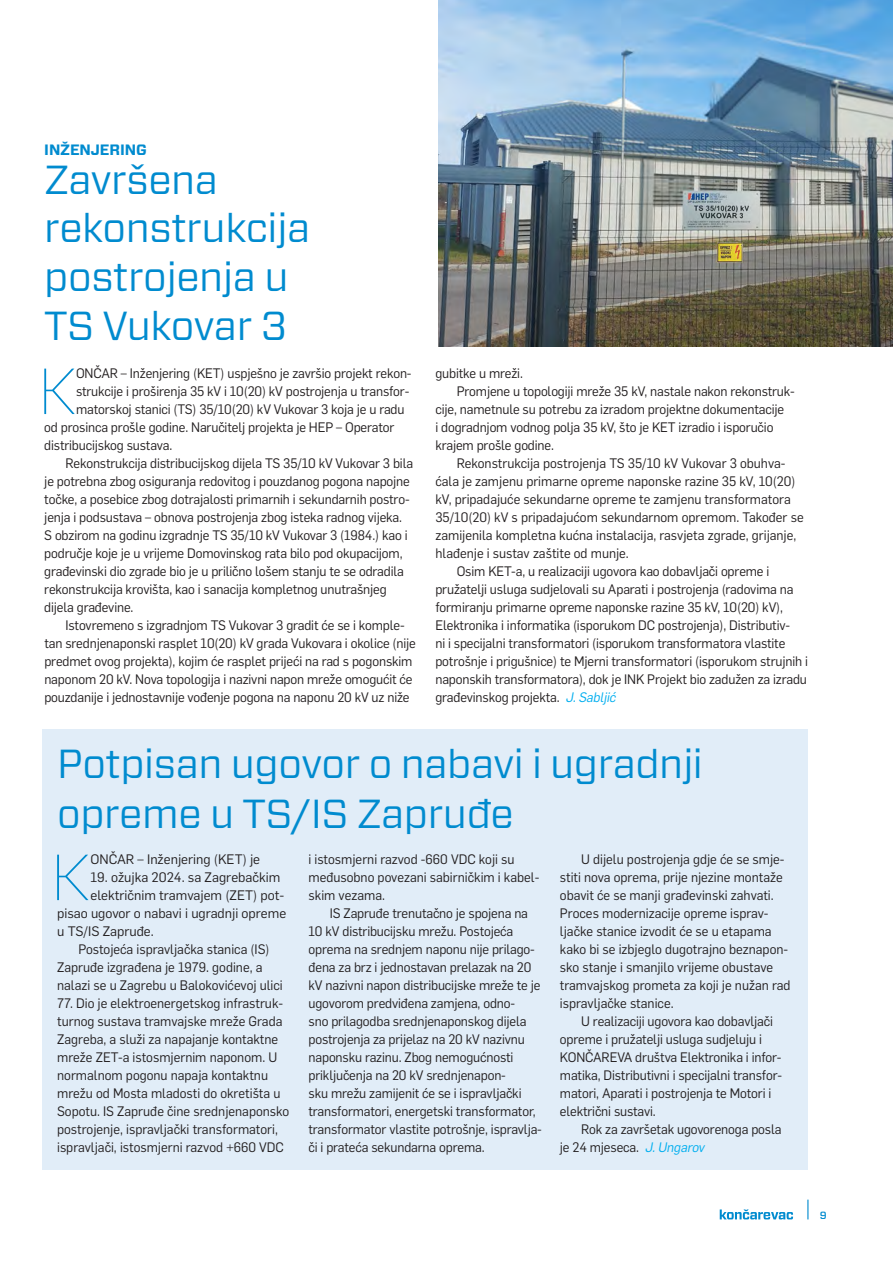
<style>
.page{position:relative;width:893px;height:1263px;background:#fff}
.page>*{position:absolute;margin:0;border:0;box-sizing:border-box;transform-origin:0 0}
.tekst{font:100 64.95px "Forza";color:#008bcf}
.naslov{font:40.5px/48.6px "Forza";letter-spacing:-.01em;color:#008bcf}
.podnaslov_verzal{font:700 15px "Forza";letter-spacing:-.01em;color:#008bcf}
.tekst-2{font:13.5px/18px "Flama";letter-spacing:-.01em;color:#231f20}
.t1{font:500 10.5px "Forza";color:#008bcf}
.s1{font-style:italic;color:#00aeef}
</style>
<div class="page">
<svg style="left:807px;top:1199px;width:1px;height:20px"></svg>
<svg style="left:720px;top:1209px;width:73px;height:10px"></svg>
<img style="left:439px;top:0;width:454px;height:347px">
<div style="left:42px;top:729px;width:766px;height:441px;background:#e1edf8"></div>
<p class="podnaslov_verzal" style="left:44px;top:140px;width:104px">INŽENJERING</p>
<p class="naslov" style="left:44px;top:155px;width:267px">Završena rekonstrukcija postrojenja u</p>
<p class="naslov" style="left:44px;top:301px;width:244px">TS Vukovar 3</p>
<p class="tekst" style="left:37px;top:346px;width:41px">K</p>
<p class="tekst-2" style="left:76px;top:363px;width:337px">ONČAR – Inženjering (KET) uspješno je završio projekt rekon-</p>
<p class="tekst-2" style="left:76px;top:381px;width:335px">strukcije i proširenja 35 kV i 10(20) kV postrojenja u transfor-</p>
<p class="tekst-2" style="left:76px;top:399px;width:330px">matorskoj stanici (TS) 35/10(20) kV Vukovar 3 koja je u radu</p>
<p class="tekst-2" style="left:44px;top:417px;width:352px">od prosinca prošle godine. Naručitelj projekta je HEP – Operator</p>
<p class="tekst-2" style="left:44px;top:435px;width:129px">distribucijskog sustava.</p>
<p class="tekst-2" style="left:44px;top:453px;width:370px;text-indent:21px">Rekonstrukcija distribucijskog dijela TS 35/10 kV Vukovar 3 bila je potrebna zbog osiguranja redovitog i pouzdanog pogona napojne točke, a posebice zbog dotrajalosti primarnih i sekundarnih postro&shy;jenja i podsustava – obnova postrojenja zbog isteka radnog vijeka.<br>S obzirom na godinu izgradnje TS 35/10 kV Vukovar 3 (1984.) kao i područje koje je u vrijeme Domovinskog rata bilo pod okupacijom, građevinski dio zgrade bio je u prilično lošem stanju te se odradila rekonstrukcija krovišta, kao i sanacija kompletnog unutrašnjeg dijela građevine.</p>
<p class="tekst-2" style="left:44px;top:615px;width:373px;text-indent:21px">Istovremeno s izgradnjom TS Vukovar 3 gradit će se i komple&shy;tan srednjenaponski rasplet 10(20) kV grada Vukovara i okolice (nije predmet ovog projekta), kojim će rasplet prijeći na rad s pogonskim naponom 20 kV. Nova topologija i nazivni napon mreže omogućit će pouzdanije i jednostavnije vođenje pogona na naponu 20 kV uz niže</p>
<p class="tekst-2" style="left:435px;top:363px;width:89px">gubitke u mreži.</p>
<p class="tekst-2" style="left:435px;top:381px;width:361px;text-indent:21px">Promjene u topologiji mreže 35 kV, nastale nakon rekonstruk&shy;cije, nametnule su potrebu za izradom projektne dokumentacije<br>i dogradnjom vodnog polja 35 kV, što je KET izradio i isporučio krajem prošle godine.</p>
<p class="tekst-2" style="left:435px;top:453px;width:370px;text-indent:21px">Rekonstrukcija postrojenja TS 35/10 kV Vukovar 3 obuhva&shy;ćala je zamjenu primarne opreme naponske razine 35 kV, 10(20) kV, pripadajuće sekundarne opreme te zamjenu transformatora 35/10(20) kV s pripadajućom sekundarnom opremom. Također se zamijenila kompletna kućna instalacija, rasvjeta zgrade, grijanje, hlađenje i sustav zaštite od munje.</p>
<p class="tekst-2" style="left:435px;top:561px;width:374px;text-indent:21px">Osim KET-a, u realizaciji ugovora kao dobavljači opreme i pružatelji usluga sudjelovali su Aparati i postrojenja (radovima na formiranju primarne opreme naponske razine 35 kV, 10(20) kV), Elektronika i informatika (isporukom DC postrojenja), Distributiv-<br>ni i specijalni transformatori (isporukom transformatora vlastite potrošnje i prigušnice) te Mjerni transformatori (isporukom strujnih i naponskih transformatora), dok je INK Projekt bio zadužen za izradu građevinskog projekta. <span class="s1">J.Sabljić</span></p>
<p class="naslov" style="left:57px;top:739px;width:647px;line-height:49.5px">Potpisan ugovor o nabavi i ugradnji opreme u TS/IS Zapruđe</p>
<p class="tekst" style="left:50px;top:832px;width:42px">K</p>
<p class="tekst-2" style="left:90px;top:849px;width:171px">ONČAR – Inženjering (KET) je</p>
<p class="tekst-2" style="left:560px;top:849px;width:232px;text-indent:21px">U dijelu postrojenja gdje će se smje&shy;stiti nova oprema, prije njezine montaže obavit će se manji građevinski zahvati.<br>Proces modernizacije opreme isprav&shy;ljačke stanice izvodit će se u etapama kako bi se izbjeglo dugotrajno beznapon&shy;sko stanje i smanjilo vrijeme obustave tramvajskog prometa za koji je nužan rad ispravljačke stanice.</p>
<p class="tekst-2" style="left:560px;top:1011px;width:224px;text-indent:21px">U realizaciji ugovora kao dobavljači opreme i pružatelji usluga sudjeluju i KONČAREVA društva Elektronika i infor&shy;matika, Distributivni i specijalni transfor&shy;matori, Aparati i postrojenja te Motori i električni sustavi.</p>
<p class="tekst-2" style="left:560px;top:1119px;width:223px;text-indent:21px">Rok za završetak ugovorenoga posla je 24 mjeseca. <span class="s1">J.Ungarov</span></p>
<p class="tekst-2" style="left:309px;top:849px;width:232px">i istosmjerni razvod -660 VDC koji su međusobno povezani sabirničkim i kabel&shy;skim vezama.</p>
<p class="tekst-2" style="left:309px;top:903px;width:235px;text-indent:21px">IS Zapruđe trenutačno je spojena na 10 kV distribucijsku mrežu. Postojeća oprema na srednjem naponu nije prilago&shy;đena za brz i jednostavan prelazak na 20 kV nazivni napon distribucijske mreže te je ugovorom predviđena zamjena, odno-<br>sno prilagodba srednjenaponskog dijela postrojenja za prijelaz na 20 kV nazivnu naponsku razinu. Zbog nemogućnosti priključenja na 20 kV srednjenapon-<br>sku mrežu zamijenit će se i ispravljački transformatori, energetski transformator, transformator vlastite potrošnje, ispravlja&shy;či i prateća sekundarna oprema.</p>
<p class="tekst-2" style="left:90px;top:867px;width:191px">19. ožujka 2024. sa Zagrebačkim</p>
<p class="tekst-2" style="left:90px;top:885px;width:195px">električnim tramvajem (ZET) pot-</p>
<p class="tekst-2" style="left:57px;top:903px;width:231px">pisao ugovor o nabavi i ugradnji opreme</p>
<p class="tekst-2" style="left:57px;top:921px;width:98px">u TS/IS Zapruđe.</p>
<p class="tekst-2" style="left:57px;top:939px;width:227px;text-indent:21px">Postojeća ispravljačka stanica (IS)<br>Zapruđe izgrađena je 1979. godine, a nalazi se u Zagrebu u Balokovićevoj ulici</p>
<p class="tekst-2" style="left:57px;top:993px;width:234px">77. Dio je elektroenergetskog infrastruk&shy;turnog sustava tramvajske mreže Grada Zagreba, a služi za napajanje kontaktne mreže ZET-a istosmjernim naponom. U normalnom pogonu napaja kontaktnu mrežu od Mosta mladosti do okretišta u Sopotu. IS Zapruđe čine srednjenaponsko postrojenje, ispravljački transformatori, ispravljači, istosmjerni razvod +660 VDC</p>
<p class="t1" style="left:820px;top:1209px;width:8px">9</p>
</div>
